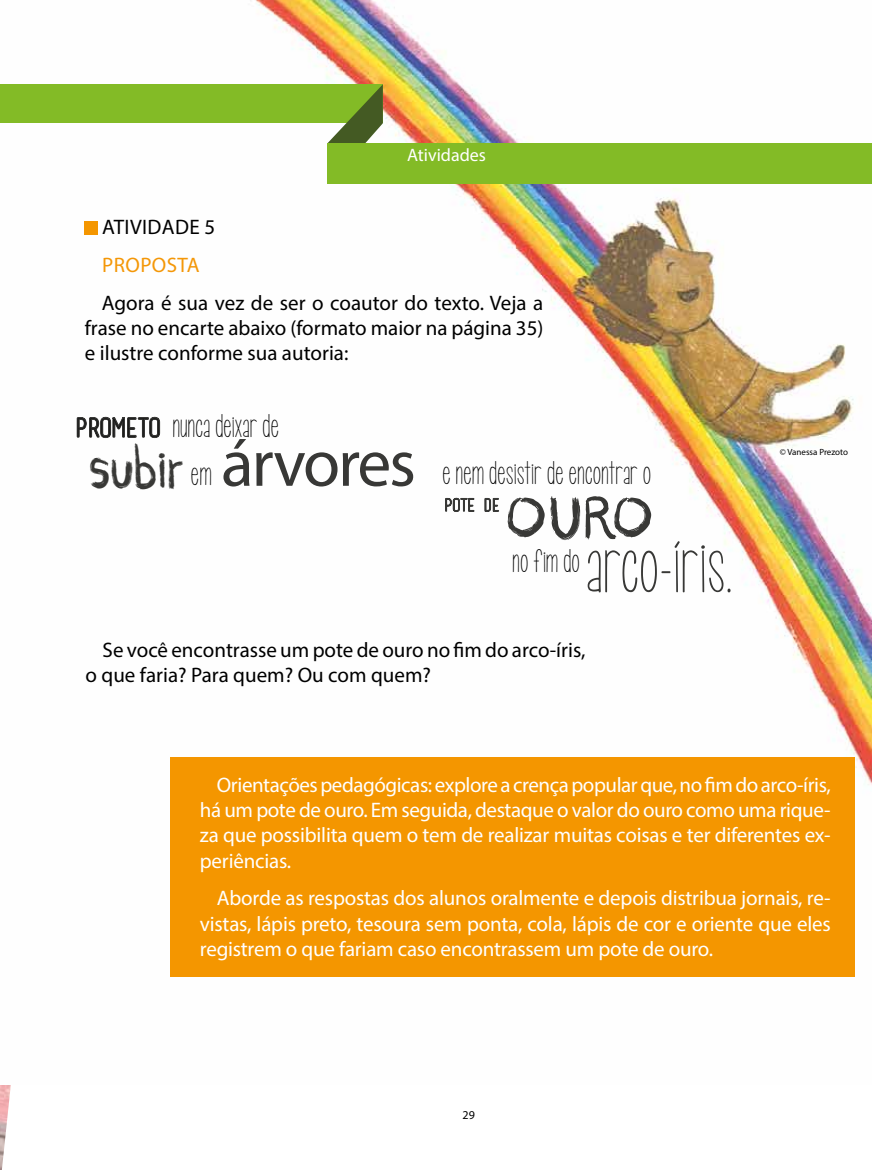
<style>
.page{position:relative;width:872px;height:1170px;background:#fff}
.page>*{position:absolute;margin:0;border:0;box-sizing:border-box;transform-origin:0 0}
.t1{font:67.35px "Myriad Pro";letter-spacing:-.03em;color:#383836}
.t2{font:64.8px "CF Crayons";color:#383836}
.t3{font:64.5px "KG Call Me Maybe";color:#383836}
.t4{font:49.2px "CF Crayons";color:#383836}
.t5{font:27px "KG Call Me Maybe";color:#000}
.t6{font:21px/25.2px "Myriad Pro";letter-spacing:-.01em;color:#fff;text-align:justify}
.t7{font:21px/25.2px "Myriad Pro";color:#000;text-align:justify}
.t8{font:21px "Myriad Pro";letter-spacing:.02em;color:#000}
.t9{font:21px "Myriad Pro";letter-spacing:.02em;color:#f49707}
.t10{font:18px "Myriad Pro";color:#fff}
.t11{font:12px "Myriad Pro";color:#000}
.t12{font:9px "Myriad Pro";color:#000}
.s1{font-family:"basictitlefont";font-size:25.2px}
.s2{font-family:"KG Call Me Maybe";font-size:27px;color:#000}
</style>
<div class="page">
<img style="left:84px;top:0;width:788px;height:977px">
<div style="left:0;top:84px;width:383px;height:39px;background:#83bb26"></div>
<svg style="left:327px;top:84px;width:72px;height:59px"></svg>
<div style="left:327px;top:143px;width:545px;height:41px;background:#83bb26"></div>
<div style="left:85px;top:221px;width:13px;height:13px;background:#f49600"></div>
<div style="left:170px;top:757px;width:685px;height:219px;background:#f49600"></div>
<svg style="left:76px;top:409px;width:86px;height:31px"></svg>
<svg style="left:444px;top:496px;width:31px;height:17px"></svg>
<svg style="left:484px;top:496px;width:16px;height:16px"></svg>
<p class="t10" style="left:407px;top:144px;width:81px">Atividades</p>
<p class="t8" style="left:102px;top:214px;width:115px">ATIVIDADE 5</p>
<p class="t9" style="left:102px;top:252px;width:99px">PROPOSTA</p>
<p class="t7" style="left:85px;top:290px;width:460px;text-indent:17px">Agora é sua vez de ser o coautor do texto. Veja a frase no encarte abaixo (formato maior na página 35) e ilustre conforme sua autoria:</p>
<p class="t5" style="left:76px;top:410px;width:205px"><span class="s1">PROMETO</span> nunca deixar de</p>
<h3 class="t4" style="left:89px;top:442px;width:125px">subir <span class="s2">em</span></h3>
<h1 class="t1" style="left:221px;top:421px;width:196px">árvores</h1>
<p class="t5" style="left:442px;top:457px;width:211px">e nem desistir de encontrar o</p>
<h2 class="t2" style="left:505px;top:479px;width:150px">OURO</h2>
<p class="t5" style="left:512px;top:545px;width:69px">no fim do</p>
<h3 class="t3" style="left:585px;top:528px;width:149px">arco-íris.</h3>
<p class="t7" style="left:86px;top:637px;width:501px;text-indent:17px">Se você encontrasse um pote de ouro no fim do arco-íris, o que faria? Para quem? Ou com quem?</p>
<p class="t12" style="left:779px;top:446px;width:70px">© Vanessa Prezoto</p>
<p class="t6" style="left:200px;top:771px;width:632px;text-indent:17px">Orientações pedagógicas: explore a crença popular que, no fim do arco-íris, há um pote de ouro. Em seguida, destaque o valor do ouro como uma rique&shy;za que possibilita quem o tem de realizar muitas coisas e ter diferentes ex&shy;periências.</p>
<p class="t6" style="left:200px;top:885px;width:632px;text-indent:17px">Aborde as respostas dos alunos oralmente e depois distribua jornais, re&shy;vistas, lápis preto, tesoura sem ponta, cola, lápis de cor e oriente que eles registrem o que fariam caso encontrassem um pote de ouro.</p>
<p class="t11" style="left:462px;top:1107px;width:14px">29</p>
</div>
